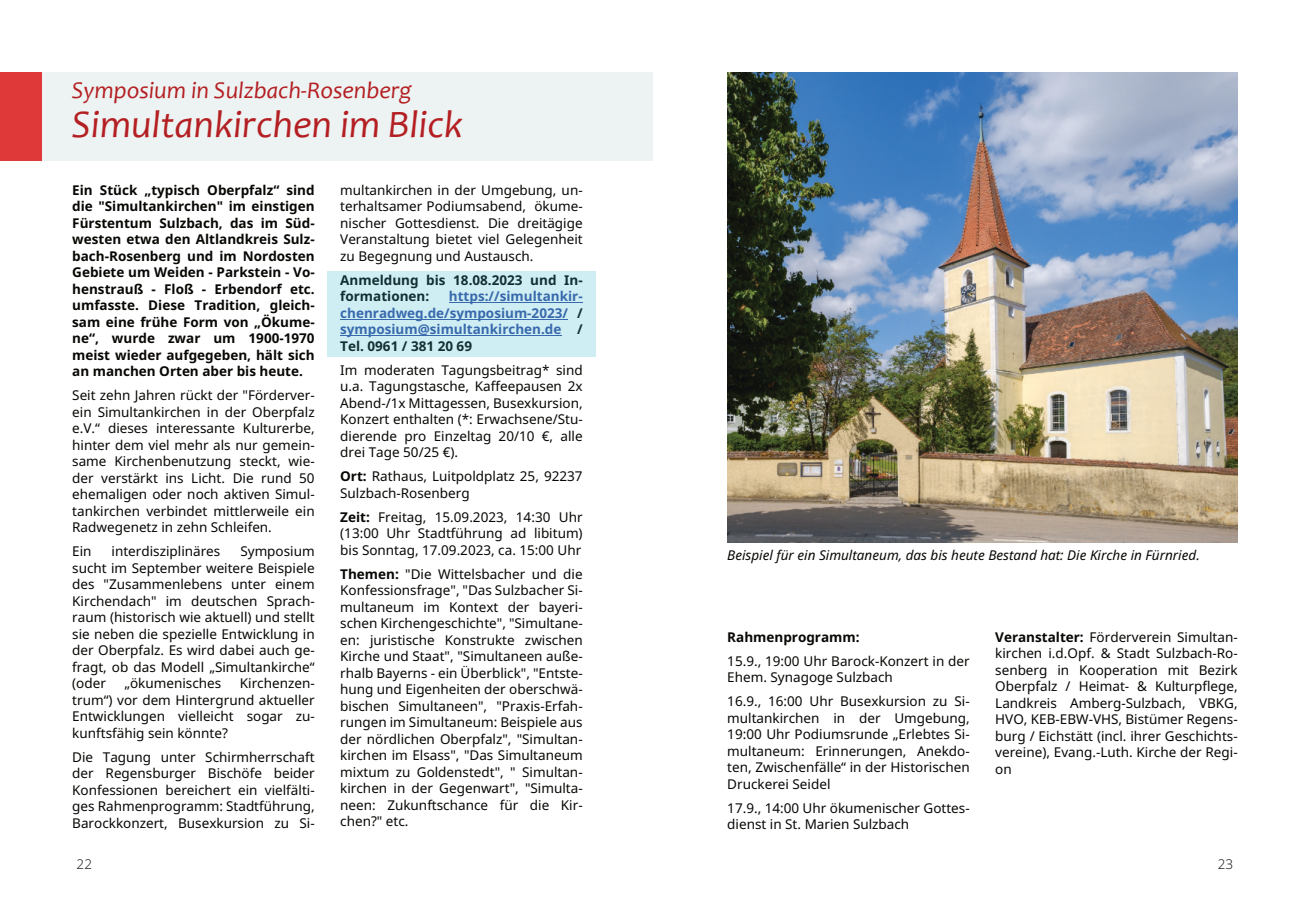
<style>
.page{position:relative;width:1310px;height:919px;background:#fff}
.page>*{position:absolute;margin:0;border:0;box-sizing:border-box;transform-origin:0 0}
.t1{font:italic 39px "Candara";color:#b41f23}
.t2{font:italic 24px "Candara";color:#b41f23}
.t3{font:13.5px/16.5px "Noto Sans";color:#080704;text-align:justify}
.t4{font:700 13.5px/16.5px "Noto Sans";color:#080704;text-align:justify}
.t5{font:700 13.5px/16.5px "Noto Sans";color:#3a53a3;text-align:justify}
.t6{font:italic 13.5px "Noto Sans";color:#080704}
.t7{font:300 13.5px "Noto Sans";color:#231f20}
.s1{color:#080704}
.s2{font-weight:700}
</style>
<div class="page">
<div style="left:327px;top:271px;width:269px;height:85px;background:#cfeef3"></div>
<img style="left:727px;top:72px;width:510px;height:470px">
<div style="left:42px;top:72px;width:610px;height:89px;background:#edf3f2"></div>
<div style="left:0;top:72px;width:42px;height:89px;background:#df393a"></div>
<h2 class="t2" style="left:72px;top:80px;width:341px">Symposium in Sulzbach-Rosenberg</h2>
<h1 class="t1" style="left:72px;top:108px;width:392px">Simultankirchen im Blick</h1>
<p class="t4" style="left:72px;top:181px;width:244px">Ein Stück „typisch Oberpfalz“ sind die "Simultankirchen" im einstigen Fürstentum Sulzbach, das im Süd‐ westen etwa den Altlandkreis Sulz‐ bach-Rosenberg und im Nordosten Gebiete um Weiden - Parkstein - Vo‐ henstrauß - Floß - Erbendorf etc. umfasste. Diese Tradition, gleich‐ sam eine frühe Form von „Ökume‐ ne“, wurde zwar um 1900-1970 meist wieder aufgegeben, hält sich an manchen Orten aber bis heute.</p>
<p class="t3" style="left:72px;top:386px;width:244px">Seit zehn Jahren rückt der "Förderver‐ ein Simultankirchen in der Oberpfalz e.V.“ dieses interessante Kulturerbe, hinter dem viel mehr als nur gemein‐ same Kirchenbenutzung steckt, wie‐ der verstärkt ins Licht. Die rund 50 ehemaligen oder noch aktiven Simul‐ tankirchen verbindet mittlerweile ein Radwegenetz in zehn Schleifen.</p>
<p class="t3" style="left:72px;top:542px;width:21px">Ein</p>
<p class="t3" style="left:112px;top:542px;width:110px">interdisziplinäres</p>
<p class="t3" style="left:72px;top:542px;width:244px;text-indent:168px">Symposium sucht im September weitere Beispiele des "Zusammenlebens unter einem Kirchendach" im deutschen Sprach‐ raum (historisch wie aktuell) und stellt sie neben die spezielle Entwicklung in der Oberpfalz. Es wird dabei auch ge‐ fragt, ob das Modell „Simultankirche“ (oder</p>
<p class="t3" style="left:72px;top:674px;width:244px;text-indent:168px">Kirchenzen‐ trum“) vor dem Hintergrund aktueller Entwicklungen vielleicht sogar zu‐ kunftsfähig sein könnte?</p>
<p class="t3" style="left:72px;top:748px;width:244px">Die Tagung unter Schirmherrschaft der Regensburger Bischöfe beider Konfessionen bereichert ein vielfälti‐ ges Rahmenprogramm: Stadtführung, Barockkonzert, Busexkursion zu Si‐</p>
<p class="t3" style="left:124px;top:674px;width:98px">„ökumenisches</p>
<p class="t3" style="left:340px;top:181px;width:244px">multankirchen in der Umgebung, un‐ terhaltsamer Podiumsabend, ökume‐ nischer Gottesdienst. Die dreitägige Veranstaltung bietet viel Gelegenheit zu Begegnung und Austausch.</p>
<p class="t4" style="left:340px;top:271px;width:244px">Anmeldung bis 18.08.2023 und In‐ formationen:</p>
<p class="t5" style="left:340px;top:287px;width:244px;text-indent:109px">https://simultankir‐ chenradweg.de/symposium-2023/ <span class="s1">/ </span>symposium@simultankirchen.de <span class="s1">/ Tel. 0961 / 381 20 69</span></p>
<p class="t3" style="left:340px;top:361px;width:244px">Im moderaten Tagungsbeitrag* sind u.a. Tagungstasche, Kaffeepausen 2x Abend-/1x Mittagessen, Busexkursion, Konzert enthalten (*: Erwachsene/Stu‐ dierende pro Einzeltag 20/10 €, alle drei Tage 50/25 €).</p>
<p class="t3" style="left:340px;top:467px;width:244px"><span class="s2">Ort:</span> Rathaus, Luitpoldplatz 25, 92237<br>Sulzbach-Rosenberg</p>
<p class="t3" style="left:340px;top:508px;width:244px"><span class="s2">Zeit:</span> Freitag, 15.09.2023, 14:30 Uhr (13:00 Uhr Stadtführung ad libitum) bis Sonntag, 17.09.2023, ca. 15:00 Uhr</p>
<p class="t3" style="left:340px;top:565px;width:244px"><span class="s2">Themen:</span> "Die Wittelsbacher und die Konfessionsfrage", "Das Sulzbacher Si‐ multaneum im Kontext der bayeri‐ schen Kirchengeschichte", "Simultane‐ en: juristische Konstrukte zwischen Kirche und Staat", "Simultaneen auße‐ rhalb Bayerns - ein Überblick", "Entste‐ hung und Eigenheiten der oberschwä‐ bischen Simultaneen", "Praxis-Erfah‐ rungen im Simultaneum: Beispiele aus der nördlichen Oberpfalz", "Simultan‐ kirchen im Elsass", "Das Simultaneum mixtum zu Goldenstedt", " Simultan‐ kirchen in der Gegenwart", "Simulta‐ neen: Zukunftschance für die Kir‐ chen?" etc.</p>
<p class="t6" style="left:727px;top:545px;width:474px">Beispiel für ein Simultaneum, das bis heute Bestand hat: Die Kirche in Fürnried.</p>
<p class="t4" style="left:727px;top:628px;width:134px">Rahmenprogramm:</p>
<p class="t3" style="left:727px;top:652px;width:244px">15.9., 19:00 Uhr Barock-Konzert in der<br>Ehem. Synagoge Sulzbach</p>
<p class="t3" style="left:727px;top:692px;width:244px">16.9., 16:00 Uhr Busexkursion zu Si‐ multankirchen in der Umgebung, 19:00 Uhr Podiumsrunde „Erlebtes Si‐ multaneum: Erinnerungen, Anekdo‐ ten, Zwischenfälle“ in der Historischen Druckerei Seidel</p>
<p class="t3" style="left:727px;top:799px;width:244px">17.9., 14:00 Uhr ökumenischer Gottes‐ dienst in St. Marien Sulzbach</p>
<p class="t3" style="left:995px;top:628px;width:244px"><span class="s2">Veranstalter:</span> Förderverein Simultan‐ kirchen i.d.Opf. &amp; Stadt Sulzbach-Ro‐ senberg in Kooperation mit Bezirk Oberpfalz / Heimat- &amp; Kulturpflege, Landkreis Amberg-Sulzbach, VBKG, HVO, KEB-EBW-VHS, Bistümer Regens‐ burg / Eichstätt (incl. ihrer Geschichts‐ vereine), Evang.-Luth. Kirche der Regi‐ on</p>
<p class="t7" style="left:77px;top:854px;width:17px">22</p>
<p class="t7" style="left:1218px;top:854px;width:17px">23</p>
</div>
